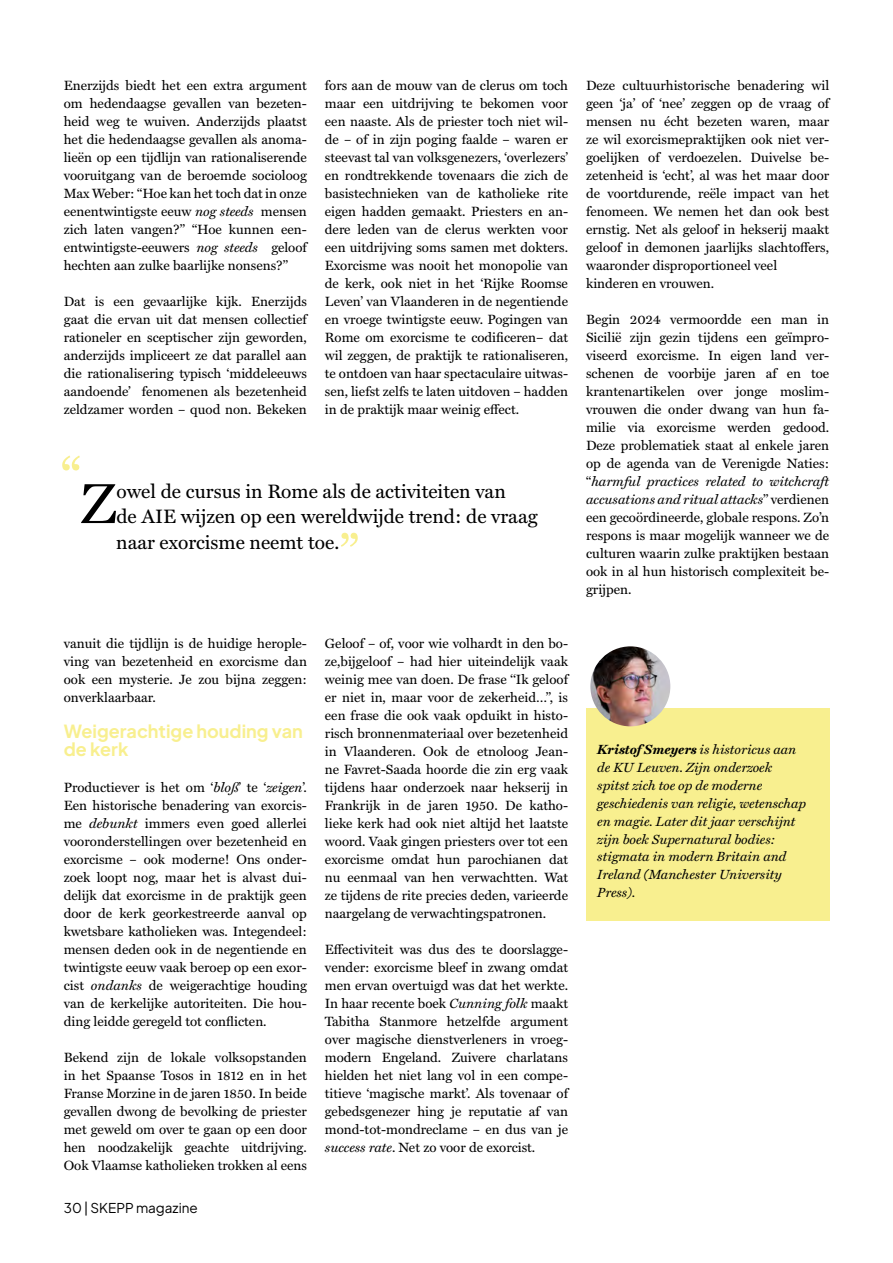
<style>
.page{position:relative;width:893px;height:1263px;background:#fff}
.page>*{position:absolute;margin:0;border:0;box-sizing:border-box;transform-origin:0 0}
.t1{font:56.85px "Miller Text";color:#f8ef8f}
.t2{font:54px "Miller Text";color:#f8ef8f}
.t3{font:19.5px/25.5px "Miller Text";color:#000}
.t4{font:18px/18px "Plus Jakarta Sans";color:#f8ef8f}
.t5{font:13.5px/18px "Miller Text";color:#000;text-align:justify}
.t6{font:13.5px "Plus Jakarta Sans";color:#000}
.t7{font:italic 13.35px/17.9px "Miller Text";color:#000}
.s1{font-style:italic}
.s2{color:#000}
.s3{font-weight:700}
</style>
<div class="page">
<div style="left:586px;top:708px;width:243px;height:212px;background:#f8ef8f"></div>
<img style="left:590px;top:646px;width:80px;height:80px;border-radius:40px">
<p class="t5" style="left:64px;top:75px;width:245px">Enerzijds biedt het een extra argument om hedendaagse gevallen van bezeten&shy;heid weg te wuiven. Anderzijds plaatst het die hedendaagse gevallen als anoma&shy;lieën op een tijdlijn van rationaliserende vooruitgang van de beroemde socioloog Max Weber: ‘‘Hoe kan het toch dat in onze eenentwintigste eeuw <span class="s1">nog steeds</span> mensen zich laten vangen?’’ ‘‘Hoe kunnen een&shy;entwintigste-eeuwers <span class="s1">nog steeds</span> geloof hechten aan zulke baarlijke nonsens?’’</p>
<p class="t5" style="left:64px;top:291px;width:245px">Dat is een gevaarlijke kijk. Enerzijds gaat die ervan uit dat mensen collectief rationeler en sceptischer zijn geworden, anderzijds impliceert ze dat parallel aan die rationalisering typisch ‘middeleeuws aandoende’ fenomenen als bezetenheid zeldzamer worden – quod non. Bekeken</p>
<p class="t5" style="left:325px;top:75px;width:245px">fors aan de mouw van de clerus om toch maar een uitdrijving te bekomen voor een naaste. Als de priester toch niet wil&shy;de – of in zijn poging faalde – waren er steevast tal van volksgenezers, ‘overlezers’ en rondtrekkende tovenaars die zich de basistechnieken van de katholieke rite eigen hadden gemaakt. Priesters en an&shy;dere leden van de clerus werkten voor een uitdrijving soms samen met dokters.<br>Exorcisme was nooit het monopolie van de kerk, ook niet in het ‘Rijke Roomse Leven’ van Vlaanderen in de negentiende en vroege twintigste eeuw. Pogingen van Rome om exorcisme te codificeren– dat wil zeggen, de praktijk te rationaliseren, te ontdoen van haar spectaculaire uitwas&shy;sen, liefst zelfs te laten uitdoven – hadden in de praktijk maar weinig effect.</p>
<h1 class="t1" style="left:61px;top:433px;width:57px">“<span class="s2">Z</span></h1>
<h3 class="t3" style="left:116px;top:477px;width:423px">owel de cursus in Rome als de activiteiten van<br>de AIE wijzen op een wereldwijde trend: de vraag naar exorcisme neemt toe.</h3>
<h2 class="t2" style="left:339px;top:511px;width:21px">”</h2>
<p class="t5" style="left:586px;top:75px;width:245px;text-align:left">Deze cultuurhistorische benadering wil geen ‘ja’ of ‘nee’ zeggen op de vraag of mensen nu écht bezeten waren, maar ze wil exorcismepraktijken ook niet ver&shy;goelijken of verdoezelen. Duivelse be&shy;zetenheid is ‘echt’, al was het maar door de voortdurende, reële impact van het fenomeen. We nemen het dan ook best ernstig. Net als geloof in hekserij maakt geloof in demonen jaarlijks slachtoffers, waaronder disproportioneel veel kinderen en vrouwen.</p>
<p class="t5" style="left:586px;top:309px;width:245px">Begin 2024 vermoordde een man in Sicilië zijn gezin tijdens een geïmpro&shy;viseerd exorcisme. In eigen land ver&shy;schenen de voorbije jaren af en toe krantenartikelen over jonge moslim&shy;vrouwen die onder dwang van hun fa&shy;milie via exorcisme werden gedood.<br>Deze problematiek staat al enkele jaren op de agenda van de Verenigde Naties: ‘‘<span class="s1">harmful practices related to witchcraft accusations and ritual attacks</span>’’ verdienen een gecoördineerde, globale respons. Zo’n respons is maar mogelijk wanneer we de culturen waarin zulke praktijken bestaan ook in al hun historisch complexiteit be&shy;grijpen.</p>
<p class="t5" style="left:64px;top:633px;width:245px">vanuit die tijdlijn is de huidige herople&shy;ving van bezetenheid en exorcisme dan ook een mysterie. Je zou bijna zeggen: onverklaarbaar.</p>
<h3 class="t4" style="left:64px;top:720px;width:241px">Weigerachtige houding van de kerk</h3>
<p class="t5" style="left:64px;top:777px;width:245px">Productiever is het om ‘<span class="s1">bloß</span>’ te ‘<span class="s1">zeigen</span>’.<br>Een historische benadering van exorcis&shy;me <span class="s1">debunkt</span> immers even goed allerlei vooronderstellingen over bezetenheid en exorcisme – ook moderne! Ons onder&shy;zoek loopt nog, maar het is alvast dui&shy;delijk dat exorcisme in de praktijk geen door de kerk georkestreerde aanval op kwetsbare katholieken was. Integendeel: mensen deden ook in de negentiende en twintigste eeuw vaak beroep op een exor&shy;cist <span class="s1">ondanks</span> de weigerachtige houding van de kerkelijke autoriteiten. Die hou&shy;ding leidde geregeld tot conflicten.</p>
<p class="t5" style="left:64px;top:1047px;width:245px">Bekend zijn de lokale volksopstanden in het Spaanse Tosos in 1812 en in het Franse Morzine in de jaren 1850. In beide gevallen dwong de bevolking de priester met geweld om over te gaan op een door hen noodzakelijk geachte uitdrijving.<br>Ook Vlaamse katholieken trokken al eens</p>
<p class="t6" style="left:64px;top:1197px;width:136px">30 | SKEPP magazine</p>
<p class="t5" style="left:325px;top:633px;width:245px">Geloof – of, voor wie volhardt in den bo&shy;ze,bijgeloof – had hier uiteindelijk vaak weinig mee van doen. De frase ‘‘Ik geloof er niet in, maar voor de zekerheid…’’, is een frase die ook vaak opduikt in histo&shy;risch bronnenmateriaal over bezetenheid in Vlaanderen. Ook de etnoloog Jean&shy;ne Favret-Saada hoorde die zin erg vaak tijdens haar onderzoek naar hekserij in Frankrijk in de jaren 1950. De katho&shy;lieke kerk had ook niet altijd het laatste woord. Vaak gingen priesters over tot een exorcisme omdat hun parochianen dat nu eenmaal van hen verwachtten. Wat ze tijdens de rite precies deden, varieerde naargelang de verwachtingspatronen.</p>
<p class="t5" style="left:325px;top:939px;width:245px">Effectiviteit was dus des te doorslagge&shy;vender: exorcisme bleef in zwang omdat men ervan overtuigd was dat het werkte.<br>In haar recente boek <span class="s1">Cunning folk</span> maakt Tabitha Stanmore hetzelfde argument over magische dienstverleners in vroeg&shy;modern Engeland. Zuivere charlatans hielden het niet lang vol in een compe&shy;titieve ‘magische markt’. Als tovenaar of gebedsgenezer hing je reputatie af van mond-tot-mondreclame – en dus van je <span class="s1">success rate</span>. Net zo voor de exorcist.</p>
<p class="t7" style="left:597px;top:740px;width:210px"><span class="s3">Kristof Smeyers</span> is historicus aan de KU Leuven. Zijn onderzoek spitst zich toe op de moderne geschiedenis van religie, wetenschap en magie. Later dit jaar verschijnt zijn boek Supernatural bodies: stigmata in modern Britain and<br>Ireland (Manchester University<br>Press).</p>
</div>
